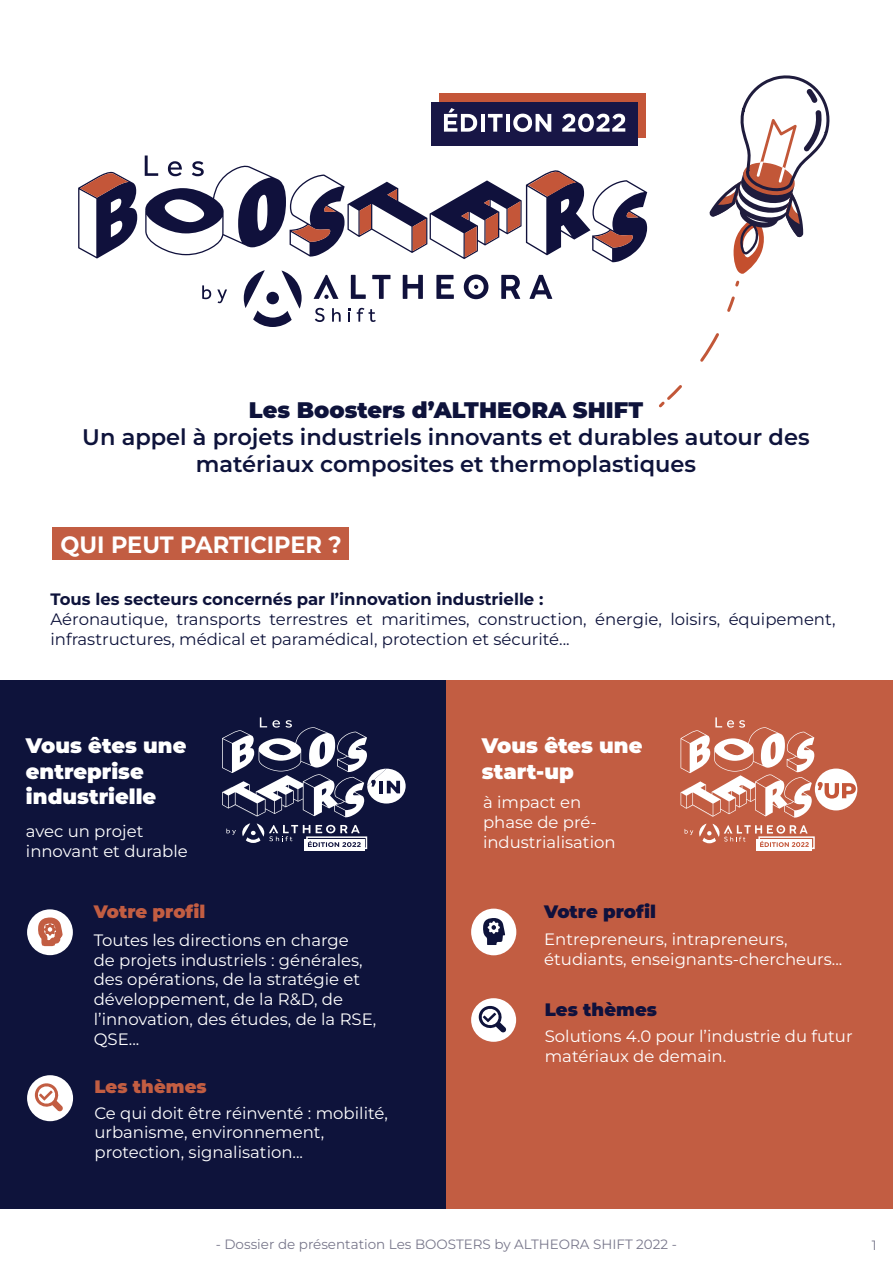
<style>
.page{position:relative;width:893px;height:1263px;background:#fff}
.page>*{position:absolute;margin:0;border:0;box-sizing:border-box;transform-origin:0 0}
.t1{font:700 23.7px "Montserrat";color:#fff;scale:.95 1}
.t2{font:600 22.5px/27px "Montserrat";color:#0e133b;text-align:center}
.t3{font:900 22.5px "Montserrat";color:#0e133b}
.t4{font:900 21px/25.2px "Montserrat";color:#fff}
.t5{font:900 18px "Montserrat";color:#c25d42}
.t6{font:900 18px "Montserrat";color:#10113c}
.t7{font:16.5px/19.8px "Montserrat";color:#fff}
.t8{font:16.5px/19.8px "Montserrat";color:#0e133b}
.t9{font:700 16.5px "Montserrat";color:#0e133b}
.t10{font:13.5px "Montserrat";color:#78778b}
</style>
<div class="page">
<svg style="left:315px;top:308px;width:10px;height:14px"></svg>
<svg style="left:332px;top:308px;width:9px;height:14px"></svg>
<svg style="left:348px;top:308px;width:2px;height:14px"></svg>
<svg style="left:357px;top:308px;width:19px;height:14px"></svg>
<svg style="left:244px;top:270px;width:58px;height:57px"></svg>
<svg style="left:351px;top:275px;width:15px;height:24px"></svg>
<svg style="left:372px;top:275px;width:18px;height:24px"></svg>
<svg style="left:403px;top:275px;width:20px;height:24px"></svg>
<svg style="left:436px;top:275px;width:18px;height:24px"></svg>
<svg style="left:501px;top:275px;width:19px;height:24px"></svg>
<svg style="left:529px;top:275px;width:23px;height:24px"></svg>
<svg style="left:464px;top:274px;width:24px;height:25px"></svg>
<svg style="left:314px;top:275px;width:24px;height:24px"></svg>
<svg style="left:202px;top:285px;width:9px;height:14px"></svg>
<svg style="left:217px;top:289px;width:10px;height:14px"></svg>
<svg style="left:78px;top:171px;width:59px;height:88px"></svg>
<svg style="left:145px;top:155px;width:502px;height:107px"></svg>
<div style="left:440px;top:94px;width:206px;height:44px;background:#c45639"></div>
<div style="left:431px;top:102px;width:206px;height:44px;background:#181646"></div>
<svg style="left:444px;top:108px;width:33px;height:24px"></svg>
<hr style="left:481px;top:114px;width:4px;height:18px;background:#fff">
<svg style="left:488px;top:114px;width:15px;height:18px"></svg>
<hr style="left:506px;top:114px;width:4px;height:18px;background:#fff">
<svg style="left:513px;top:114px;width:38px;height:18px"></svg>
<svg style="left:562px;top:114px;width:63px;height:18px"></svg>
<svg style="left:659px;top:75px;width:171px;height:333px"></svg>
<div style="left:0;top:680px;width:446px;height:529px;background:#0e133b"></div>
<div style="left:446px;top:680px;width:447px;height:529px;background:#c25d42"></div>
<div style="left:52px;top:528px;width:297px;height:32px;background:#c25d42"></div>
<div style="left:27px;top:909px;width:46px;height:46px;background:#fff;border-radius:50%"></div>
<svg style="left:35px;top:914px;width:33px;height:35px"></svg>
<div style="left:471px;top:909px;width:45px;height:46px;background:#fff;border-radius:50%"></div>
<svg style="left:483px;top:918px;width:22px;height:27px"></svg>
<div style="left:471px;top:998px;width:45px;height:44px;background:#fff;border-radius:50%"></div>
<svg style="left:478px;top:1005px;width:28px;height:28px"></svg>
<div style="left:27px;top:1075px;width:46px;height:46px;background:#fff;border-radius:50%"></div>
<svg style="left:34px;top:1083px;width:29px;height:28px"></svg>
<svg style="left:685px;top:829px;width:8px;height:6px"></svg>
<div style="left:758px;top:836px;width:57px;height:13px;border:2px solid #fff"></div>
<div style="left:757px;top:839px;width:55px;height:12px;background:#fff"></div>
<svg style="left:699px;top:824px;width:110px;height:23px"></svg>
<svg style="left:681px;top:717px;width:175px;height:101px"></svg>
<svg style="left:226px;top:829px;width:10px;height:6px"></svg>
<div style="left:306px;top:836px;width:61px;height:13px;border:2px solid #fff"></div>
<div style="left:304px;top:839px;width:60px;height:12px;background:#fff"></div>
<svg style="left:242px;top:823px;width:119px;height:24px"></svg>
<svg style="left:222px;top:717px;width:184px;height:100px"></svg>
<p class="t3" style="left:249px;top:395px;width:396px">Les Boosters d’ALTHEORA SHIFT</p>
<p class="t2" style="left:82px;top:423px;width:729px">Un appel à projets industriels innovants et durables autour des matériaux composites et thermoplastiques</p>
<p class="t1" style="left:61px;top:529px;width:298px">QUI PEUT PARTICIPER ?</p>
<p class="t9" style="left:51px;top:588px;width:494px">Tous les secteurs concernés par l’innovation industrielle :</p>
<p class="t8" style="left:51px;top:608px;width:786px">Aéronautique, transports terrestres et maritimes, construction, énergie, loisirs, équipement, infrastructures, médical et paramédical, protection et sécurité...</p>
<p class="t4" style="left:26px;top:733px;width:162px">Vous êtes une entreprise</p>
<p class="t4" style="left:26px;top:783px;width:132px">industrielle</p>
<p class="t7" style="left:26px;top:820px;width:163px">avec un projet innovant et durable</p>
<p class="t5" style="left:94px;top:900px;width:113px">Votre profil</p>
<p class="t7" style="left:94px;top:929px;width:284px">Toutes les directions en charge<br>de projets industriels : générales, des opérations, de la stratégie et développement, de la R&amp;D, de l’innovation, des études, de la RSE,<br>QSE...</p>
<p class="t5" style="left:94px;top:1074px;width:114px">Les thèmes</p>
<p class="t7" style="left:94px;top:1102px;width:295px">Ce qui doit être réinventé : mobilité, urbanisme, environnement, protection, signalisation...</p>
<p class="t4" style="left:482px;top:733px;width:162px">Vous êtes une</p>
<p class="t4" style="left:482px;top:758px;width:93px">start-up</p>
<p class="t7" style="left:483px;top:792px;width:134px">à impact en phase de pré&shy;industrialisation</p>
<p class="t6" style="left:544px;top:900px;width:113px">Votre profil</p>
<p class="t7" style="left:544px;top:929px;width:300px">Entrepreneurs, intrapreneurs, étudiants, enseignants-chercheurs...</p>
<p class="t6" style="left:545px;top:997px;width:114px">Les thèmes</p>
<p class="t7" style="left:545px;top:1025px;width:309px">Solutions 4.0 pour l’industrie du futur matériaux de demain.</p>
<p class="t10" style="left:216px;top:1235px;width:463px">- Dossier de présentation Les BOOSTERS by ALTHEORA SHIFT 2022 -</p>
<p class="t10" style="left:872px;top:1236px;width:6px">1</p>
</div>
